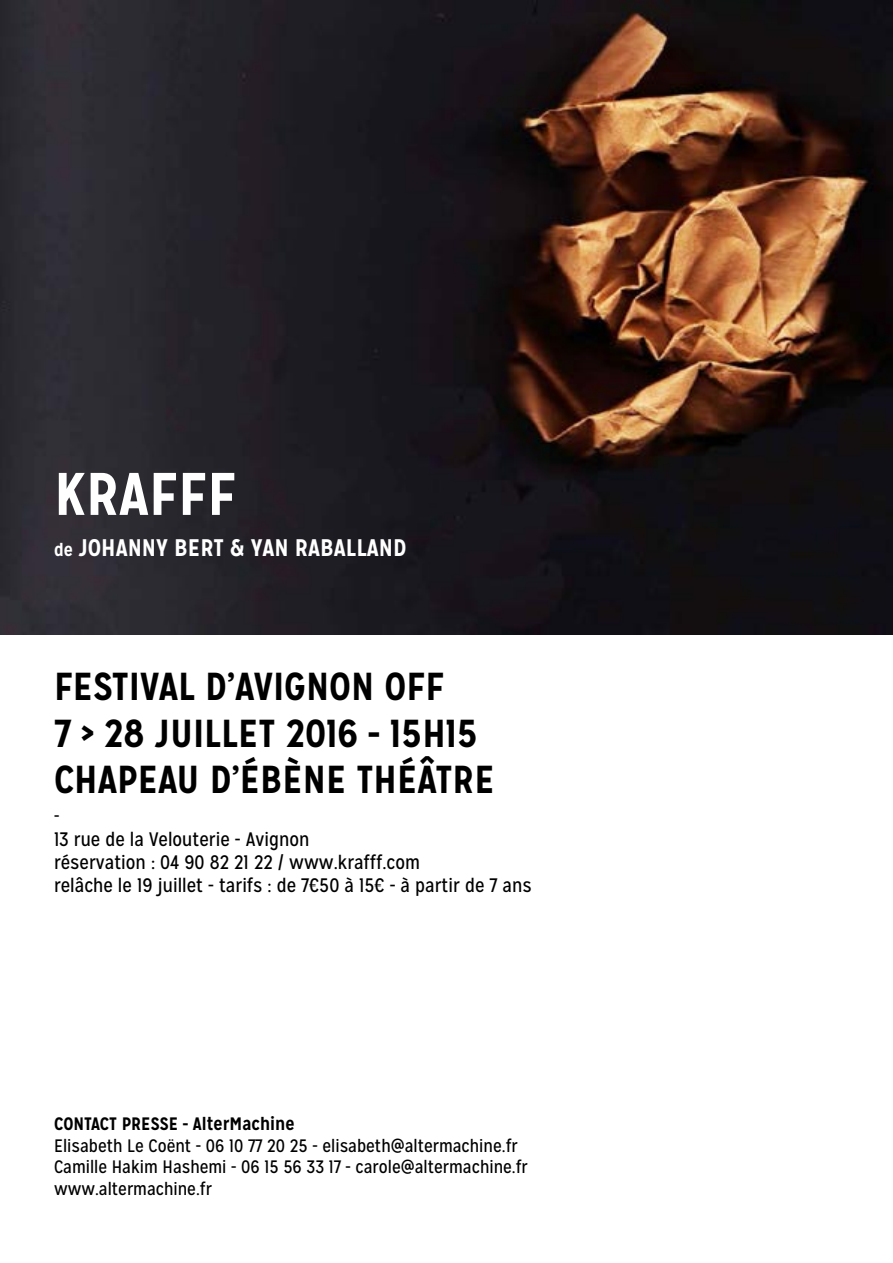
<style>
.page{position:relative;width:893px;height:1263px;background:#fff}
.page>*{position:absolute;margin:0;border:0;box-sizing:border-box;transform-origin:0 0}
.t1{font:700 60px "Mission Gothic";color:#fff}
.t2{font:700 39px/46.8px "Mission Gothic";color:#000}
.t3{font:700 24px "Mission Gothic";color:#fff}
.t4{font:19.5px/23.4px "Mission Gothic";color:#000}
.t5{font:18px/21.6px "Mission Gothic";color:#000}
.t6{font:700 18px "Mission Gothic";color:#000}
.s1{font-size:18px}
</style>
<div class="page">
<img style="left:0;top:0;width:893px;height:634px">
<h1 class="t1" style="left:54px;top:456px;width:184px">KRAFFF</h1>
<h3 class="t3" style="left:54px;top:533px;width:354px"><span class="s1">de</span> JOHANNY BERT &amp; YAN RABALLAND</h3>
<h2 class="t2" style="left:54px;top:663px;width:442px">FESTIVAL D’AVIGNON OFF<br>7 &gt; 28 JUILLET 2016 - 15H15<br>CHAPEAU D’ÉBÈNE THÉÂTRE</h2>
<p class="t5" style="left:54px;top:805px;width:7px">-</p>
<p class="t4" style="left:54px;top:827px;width:479px">13 rue de la Velouterie - Avignon<br>réservation : 04 90 82 21 22 / www.krafff.com<br>relâche le 19 juillet - tarifs : de 7€50 à 15€ - à partir de 7 ans</p>
<p class="t6" style="left:54px;top:1112px;width:242px">CONTACT PRESSE - AlterMachine</p>
<p class="t5" style="left:54px;top:1135px;width:475px">Elisabeth Le Coënt - 06 10 77 20 25 - elisabeth@altermachine.fr<br>Camille Hakim Hashemi - 06 15 56 33 17 - carole@altermachine.fr www.altermachine.fr</p>
</div>
